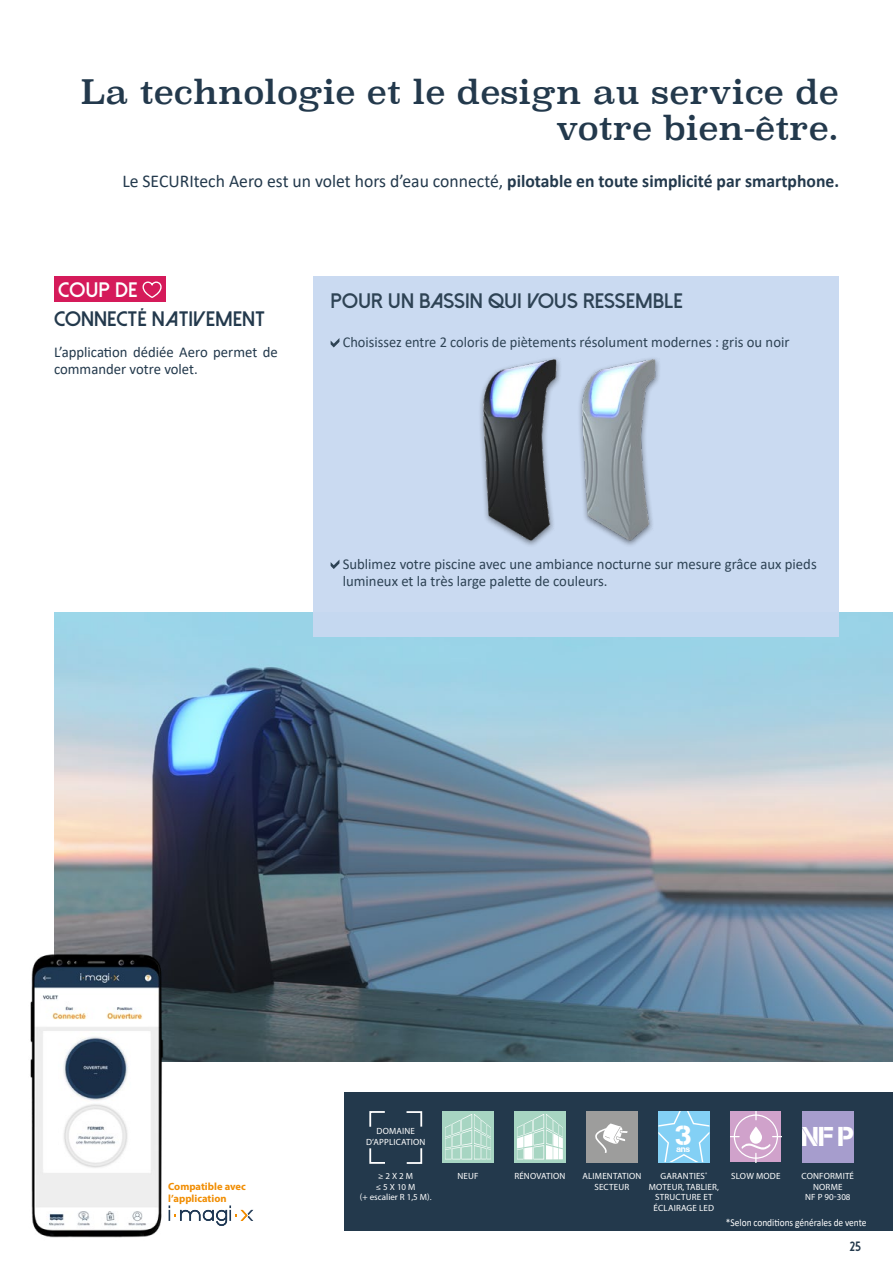
<style>
.page{position:relative;width:893px;height:1263px;background:#fff}
.page>*{position:absolute;margin:0;border:0;box-sizing:border-box;transform-origin:0 0}
.Titre_double_page_D{font:33px/36px "Superclarendon";color:#23394c;text-align:right}
.t1{font:27.75px "Capture Smallz Clean";color:#fff}
.t2{font:27.15px "Capture Smallz Clean";color:#fff}
.Sous-titre_Dolce_Vit{font:800 21px "Dolce Vita";color:#23394c}
.t3{font:800 21px "Dolce Vita";color:#fff}
.Texte_intro{font:18px "Calibri";color:#23394c}
.Texte_contenu{font:15px/16.5px "Calibri";color:#23394c}
.Texte_contenu-2{font:15px "Calibri";color:#23394c;scale:.96 1}
.t4{font:800 13.5px "Dolce Vita";color:#23394c}
._2019_LG_courant_D{font:10.5px "Calibri";color:#fff;scale:.9 1}
.Titre_double_page_D-2{font:700 10.5px/12.6px "Myriad Pro";color:#f18e04}
._2018_TXT_picto_pt_C{font:9px/10.5px "Myriad Pro";letter-spacing:.02em;color:#fff;text-align:center}
._2018_TXT_picto_pt_C-2{font:9px/10.5px "Myriad Pro";color:#fff;text-align:center}
.t5{font:8.55px "Capture Smallz Clean";color:#fff}
.s1{font-weight:700}
</style>
<div class="page">
<img style="left:54px;top:612px;width:839px;height:449px">
<div style="left:314px;top:276px;width:525px;height:361px;background:#c8d9f1"></div>
<svg style="left:331px;top:338px;width:8px;height:9px"></svg>
<svg style="left:331px;top:560px;width:8px;height:9px"></svg>
<div style="left:54px;top:276px;width:112px;height:26px;background:#d51a5a"></div>
<svg style="left:142px;top:281px;width:20px;height:17px"></svg>
<div style="left:344px;top:1092px;width:549px;height:138px;background:#23394c"></div>
<svg style="left:369px;top:1111px;width:16px;height:16px"></svg>
<svg style="left:406px;top:1111px;width:17px;height:16px"></svg>
<svg style="left:406px;top:1148px;width:17px;height:16px"></svg>
<svg style="left:369px;top:1148px;width:16px;height:16px"></svg>
<svg style="left:442px;top:1111px;width:51px;height:51px;background:#b1dac9"></svg>
<svg style="left:514px;top:1111px;width:51px;height:51px;background:#c0e1d3"></svg>
<div style="left:586px;top:1111px;width:51px;height:51px;background:#9d9d9c"></div>
<svg style="left:595px;top:1123px;width:33px;height:30px"></svg>
<svg style="left:658px;top:1111px;width:51px;height:51px;background:#8dd3f5"></svg>
<svg style="left:730px;top:1111px;width:51px;height:51px;background:#d7b0d3"></svg>
<div style="left:802px;top:1111px;width:51px;height:51px;background:#a69dcd"></div>
<img style="left:480px;top:358px;width:80px;height:186px">
<img style="left:579px;top:358px;width:80px;height:186px">
<img style="left:30px;top:949px;width:139px;height:289px">
<svg style="left:169px;top:1205px;width:84px;height:21px"></svg>
<p class="Titre_double_page_D" style="left:81px;top:77px;width:760px">La technologie et le design au service de votre bien-être.</p>
<p class="Texte_intro" style="left:122px;top:169px;width:718px">Le SECURItech Aero est un volet hors d’eau connecté, <span class="s1">pilotable en toute simplicité par smartphone.</span></p>
<h3 class="t3" style="left:58px;top:279px;width:81px">COUP DE</h3>
<p class="Sous-titre_Dolce_Vit" style="left:54px;top:308px;width:213px">CONNECTÉ NATIVEMENT</p>
<p class="Texte_contenu" style="left:54px;top:343px;width:225px">L’application dédiée Aero permet de commander votre volet.</p>
<h3 class="Sous-titre_Dolce_Vit" style="left:331px;top:290px;width:354px">POUR UN BASSIN QUI VOUS RESSEMBLE</h3>
<p class="Texte_contenu-2" style="left:343px;top:332px;width:467px">Choisissez entre 2 coloris de piètements résolument modernes : gris ou noir</p>
<p class="Texte_contenu" style="left:343px;top:555px;width:475px">Sublimez votre piscine avec une ambiance nocturne sur mesure grâce aux pieds lumineux et la très large palette de couleurs.</p>
<p class="Titre_double_page_D-2" style="left:168px;top:1180px;width:79px">Compatible avec l’application</p>
<p class="_2018_TXT_picto_pt_C" style="left:366px;top:1126px;width:61px">DOMAINE<br>D’APPLICATION</p>
<p class="t1" style="left:676px;top:1120px;width:18px">3</p>
<p class="t5" style="left:676px;top:1144px;width:15px">ans</p>
<p class="t2" style="left:802px;top:1121px;width:54px">NFP</p>
<p class="_2018_TXT_picto_pt_C-2" style="left:360px;top:1171px;width:73px">≥ 2 X 2 M<br>≤ 5 X 10 M<br>(+ escalier R 1,5 M).</p>
<p class="_2018_TXT_picto_pt_C" style="left:457px;top:1171px;width:23px">NEUF</p>
<p class="_2018_TXT_picto_pt_C" style="left:514px;top:1171px;width:53px">RÉNOVATION</p>
<p class="_2018_TXT_picto_pt_C" style="left:582px;top:1171px;width:60px">ALIMENTATION<br>SECTEUR</p>
<p class="_2018_TXT_picto_pt_C" style="left:649px;top:1171px;width:72px">GARANTIES<sup>*<br></sup>MOTEUR, TABLIER,<br>STRUCTURE ET<br>ÉCLAIRAGE LED</p>
<p class="_2018_TXT_picto_pt_C" style="left:731px;top:1171px;width:51px">SLOW MODE</p>
<p class="_2018_TXT_picto_pt_C" style="left:802px;top:1171px;width:54px">CONFORMITÉ<br>NORME<br>NF P 90-308</p>
<p class="_2019_LG_courant_D" style="left:726px;top:1216px;width:158px">*Selon conditions générales de vente</p>
<p class="t4" style="left:849px;top:1240px;width:13px">25</p>
</div>
